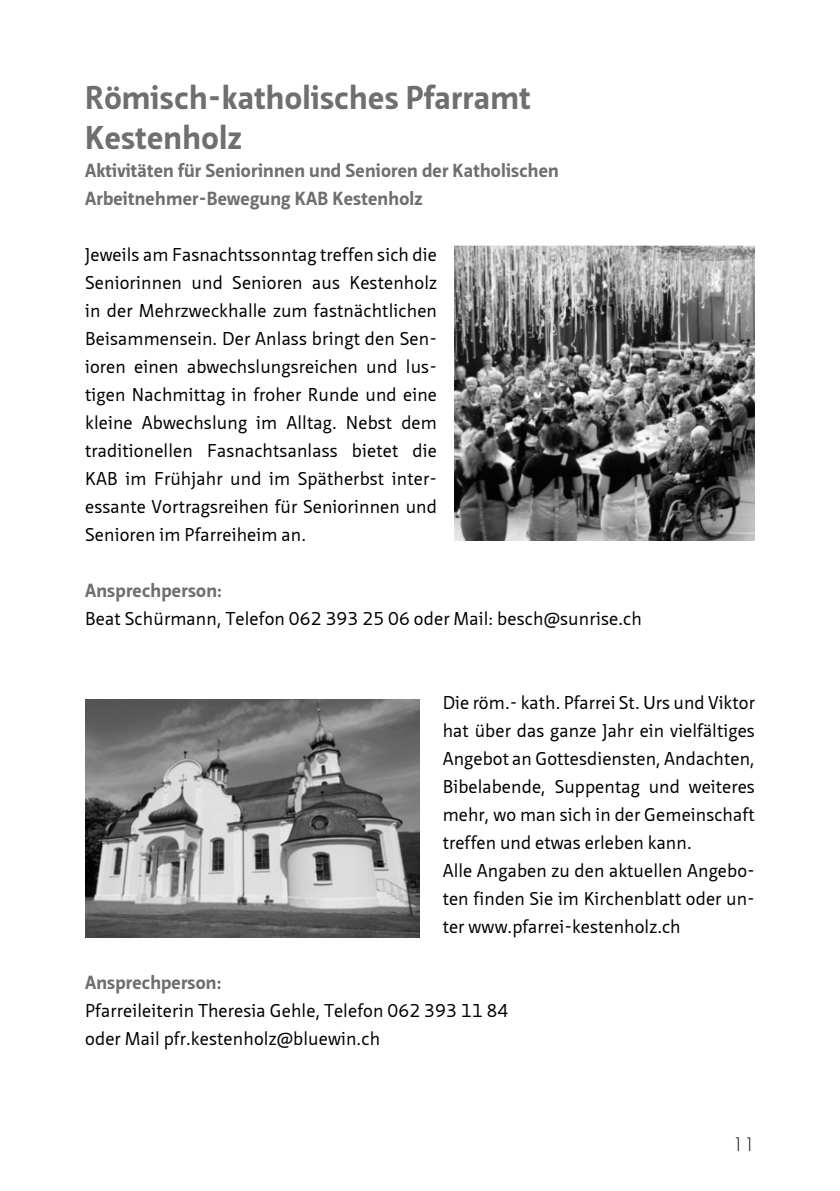
<style>
.page{position:relative;width:840px;height:1191px;background:#fff}
.page>*{position:absolute;margin:0;border:0;box-sizing:border-box;transform-origin:0 0}
.t1{font:700 32px/40px "Neue Sans Pro";letter-spacing:.01em;color:#706f6f}
.t2{font:700 18.4px/28px "Neue Sans Pro";letter-spacing:.01em;color:#706f6f}
.t3{font:18px/28px "Neue Sans Pro";letter-spacing:.005em;color:#000}
.t4{font:300 18px "Futura";color:#000}
</style>
<div class="page">
<img style="left:454px;top:245px;width:300px;height:295px">
<img style="left:86px;top:699px;width:333px;height:238px">
<h1 class="t1" style="left:85px;top:78px;width:447px">Römisch-katholisches Pfarramt<br>Kestenholz</h1>
<p class="t2" style="left:85px;top:156px;width:475px">Aktivitäten für Seniorinnen und Senioren der Katholischen<br>Arbeitnehmer-Bewegung KAB Kestenholz</p>
<p class="t3" style="left:85px;top:240px;width:353px;text-align:justify">Jeweils am Fasnachtssonntag treffen sich die Seniorinnen und Senioren aus Kestenholz in der Mehrzweckhalle zum fastnächtlichen Beisammensein. Der Anlass bringt den Sen&shy;ioren einen abwechslungsreichen und lus&shy;tigen Nachmittag in froher Runde und eine kleine Abwechslung im Alltag. Nebst dem traditionellen Fasnachtsanlass bietet die KAB im Frühjahr und im Spätherbst inter&shy;essante Vortragsreihen für Seniorinnen und Senioren im Pfarreiheim an.</p>
<p class="t2" style="left:85px;top:576px;width:138px">Ansprechperson:</p>
<p class="t3" style="left:85px;top:604px;width:558px">Beat Schürmann, Telefon 062 393 25 06 oder Mail: besch@sunrise.ch</p>
<p class="t3" style="left:442px;top:688px;width:313px">Die röm.- kath. Pfarrei St. Urs und Viktor hat über das ganze Jahr ein vielfältiges Angebot an Gottesdiensten, Andachten, Bibelabende, Suppentag und weiteres mehr, wo man sich in der Gemeinschaft treffen und etwas erleben kann.<br>Alle Angaben zu den aktuellen Angebo&shy;ten finden Sie im Kirchenblatt oder un&shy;ter www.pfarrei-kestenholz.ch</p>
<p class="t2" style="left:85px;top:968px;width:138px">Ansprechperson:</p>
<p class="t3" style="left:85px;top:996px;width:424px">Pfarreileiterin Theresia Gehle, Telefon 062 393 11 84 oder Mail pfr.kestenholz@bluewin.ch</p>
<p class="t4" style="left:732px;top:1133px;width:24px">11</p>
</div>
